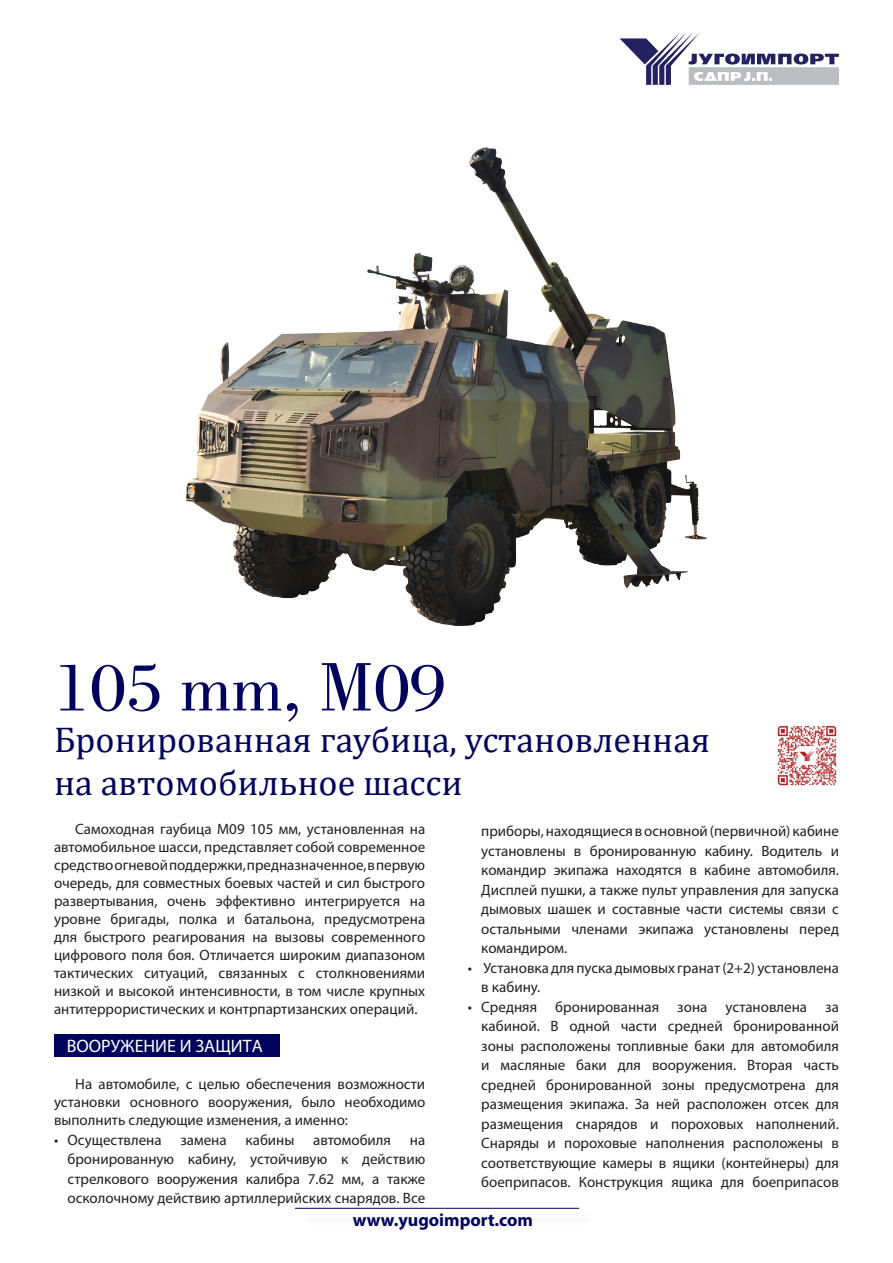
<style>
.page{position:relative;width:893px;height:1263px;background:#fff}
.page>*{position:absolute;margin:0;border:0;box-sizing:border-box;transform-origin:0 0}
.Naslov{font:72px "Bodoni BT";color:#00035c}
.Podnaslov{font:36px "Cambria";color:#00035c}
.t1{font:700 18px "Myriad Pro";color:#00035c}
.Mali_naslov_sa_plavo{font:18px "Myriad Pro";color:#fff}
.Text{font:15px/19.5px "Myriad Pro";color:#231f20;text-align:justify}
</style>
<div class="page">
<svg style="left:620px;top:33px;width:219px;height:52px"></svg>
<div style="left:299px;top:1210px;width:297px;height:17px;background:#fbfbfb"></div>
<hr style="left:295px;top:1208px;width:284px;height:1px;background:#00035c">
<div style="left:54px;top:1034px;width:226px;height:22px;background:#00035c"></div>
<img style="left:187px;top:148px;width:519px;height:477px">
<img style="left:777px;top:725px;width:60px;height:61px">
<p class="Naslov" style="left:54px;top:643px;width:393px">105 mm, M09</p>
<p class="Podnaslov" style="left:54px;top:718px;width:658px">Бронированная гаубица, установленная</p>
<p class="Podnaslov" style="left:54px;top:761px;width:410px">на автомобильное шасси</p>
<p class="Text" style="left:54px;top:820px;width:373px;line-height:18px;text-indent:21px">Самоходная гаубица M09 105 мм, установленная на автомобильное шасси, представляет собой современное средство огневой поддержки, предназначенное, в первую очередь, для совместных боевых частей и сил быстрого развертывания, очень эффективно интегрируется на уровне бригады, полка и батальона, предусмотрена для быстрого реагирования на вызовы современного цифрового поля боя. Отличается широким диапазоном тактических ситуаций, связанных с столкновениями низкой и высокой интенсивности, в том числе крупных антитеррористических и контрпартизанских операций.</p>
<p class="Mali_naslov_sa_plavo" style="left:67px;top:1034px;width:197px">ВООРУЖЕНИЕ И ЗАЩИТА</p>
<p class="Text" style="left:54px;top:1075px;width:373px;line-height:18px;text-indent:21px">На автомобиле, с целью обеспечения возможности установки основного вооружения, было необходимо выполнить следующие изменения, а именно:</p>
<p class="Text" style="left:54px;top:1129px;width:109px">• Осуществлена</p>
<p class="Text" style="left:180px;top:1129px;width:212px">замена кабины автомобиля</p>
<p class="Text" style="left:481px;top:821px;width:359px">приборы, находящиеся в основной (первичной) кабине установлены в бронированную кабину. Водитель и командир экипажа находятся в кабине автомобиля.<br>Дисплей пушки, а также пульт управления для запуска дымовых шашек и составные части системы связи с остальными членами экипажа установлены перед командиром.</p>
<p class="Text" style="left:481px;top:958px;width:359px;text-indent:-14px">• Установка для пуска дымовых гранат (2+2) установлена в кабину.</p>
<p class="Text" style="left:481px;top:997px;width:359px;text-indent:-14px">• Средняя бронированная зона установлена за кабиной. В одной части средней бронированной зоны расположены топливные баки для автомобиля и масляные баки для вооружения. Вторая часть средней бронированной зоны предусмотрена для размещения экипажа. За ней расположен отсек для размещения снарядов и пороховых наполнений.<br>Снаряды и пороховые наполнения расположены в соответствующие камеры в ящики (контейнеры) для боеприпасов. Конструкция ящика для боеприпасов</p>
<p class="Text" style="left:68px;top:1129px;width:359px;text-indent:342px">на бронированную кабину, устойчивую к действию стрелкового вооружения калибра 7.62 мм, а также осколочному действию артиллерийских снарядов. Все</p>
<p class="t1" style="left:353px;top:1208px;width:182px">www.yugoimport.com</p>
</div>
